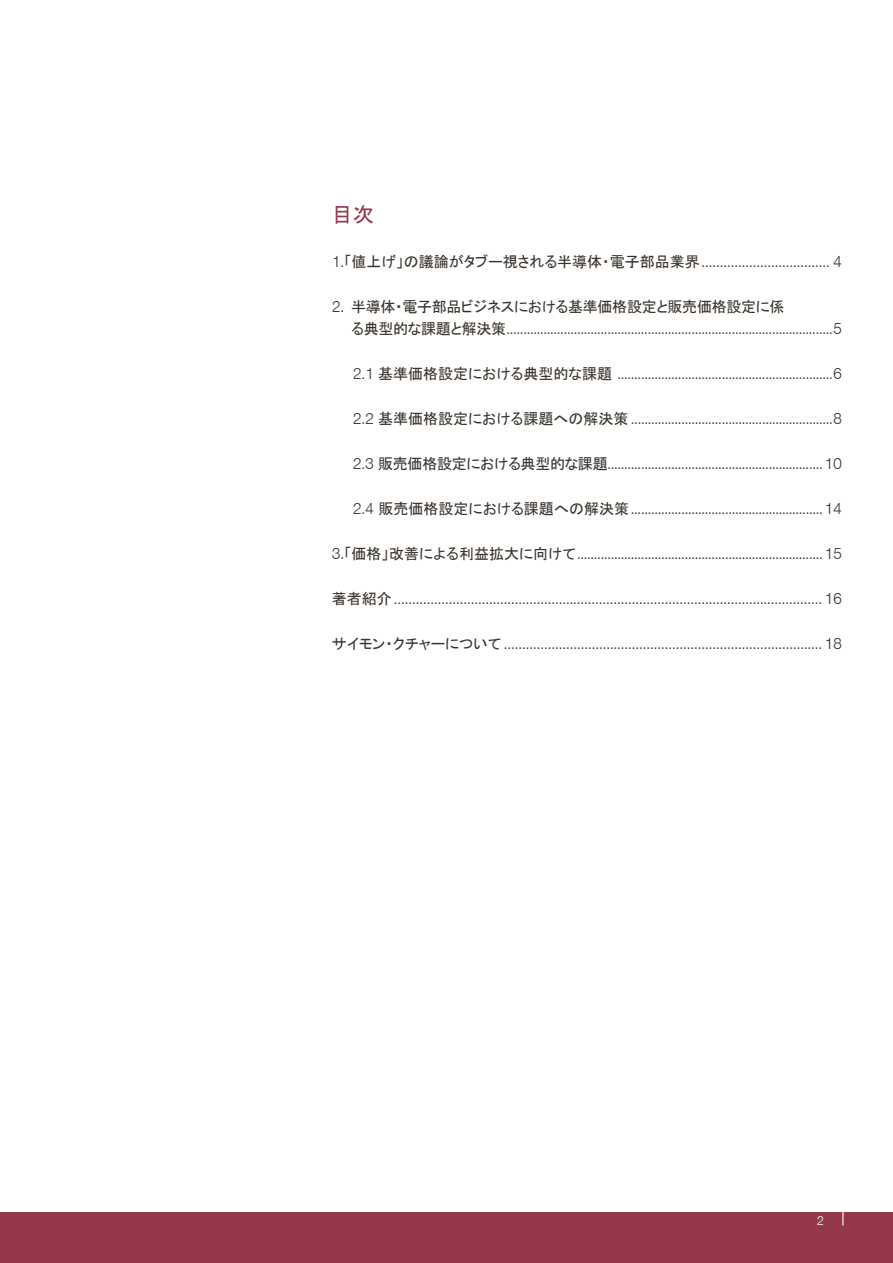
<style>
.page{position:relative;width:893px;height:1263px;background:#fff}
.page>*{position:absolute;margin:0;border:0;box-sizing:border-box;transform-origin:0 0}
.t1{font:21px "MS P Gothic";color:#95374b}
.t2{font:15px "Simon Kucher";letter-spacing:-.02em;color:#39322b}
.t3{font:15px "MS P Gothic";letter-spacing:-.02em;color:#39322b}
.t4{font:12px "Simon Kucher";color:#fff}
.s1{font-family:"MS P Gothic"}
.s2{font-family:"Simon Kucher"}
</style>
<div class="page">
<div style="left:0;top:1212px;width:893px;height:51px;background:#95374b"></div>
<svg style="left:842px;top:1212px;width:1px;height:13px"></svg>
<h1 class="t1" style="left:332px;top:204px;width:43px">目次</h1>
<p class="t2" style="left:332px;top:253px;width:512px">1.<span class="s1">「値上げ」の議論がタブー視される半導体・電子部品業界</span>................................... 4</p>
<p class="t3" style="left:332px;top:299px;width:454px"><span class="s2">2.</span> 半導体・電子部品ビジネスにおける基準価格設定と販売価格設定に係</p>
<p class="t2" style="left:351px;top:320px;width:492px"><span class="s1">る典型的な課題と解決策</span>.................................................................................................5</p>
<p class="t2" style="left:353px;top:365px;width:490px">2.1 <span class="s1">基準価格設定における典型的な課題</span> ................................................................6</p>
<p class="t2" style="left:353px;top:410px;width:490px">2.2 <span class="s1">基準価格設定における課題への解決策</span> ............................................................8</p>
<p class="t2" style="left:353px;top:455px;width:490px">2.3 <span class="s1">販売価格設定における典型的な課題</span>................................................................10</p>
<p class="t2" style="left:353px;top:500px;width:490px">2.4 <span class="s1">販売価格設定における課題への解決策</span>.........................................................14</p>
<p class="t2" style="left:332px;top:545px;width:512px">3.<span class="s1">「価格」改善による利益拡大に向けて</span>.........................................................................15</p>
<p class="t2" style="left:332px;top:590px;width:512px"><span class="s1">著者紹介</span>.....................................................................................................................16</p>
<p class="t2" style="left:332px;top:635px;width:512px"><span class="s1">サイモン・クチャーについて</span> .......................................................................................18</p>
<p class="t4" style="left:817px;top:1214px;width:9px">2</p>
</div>
